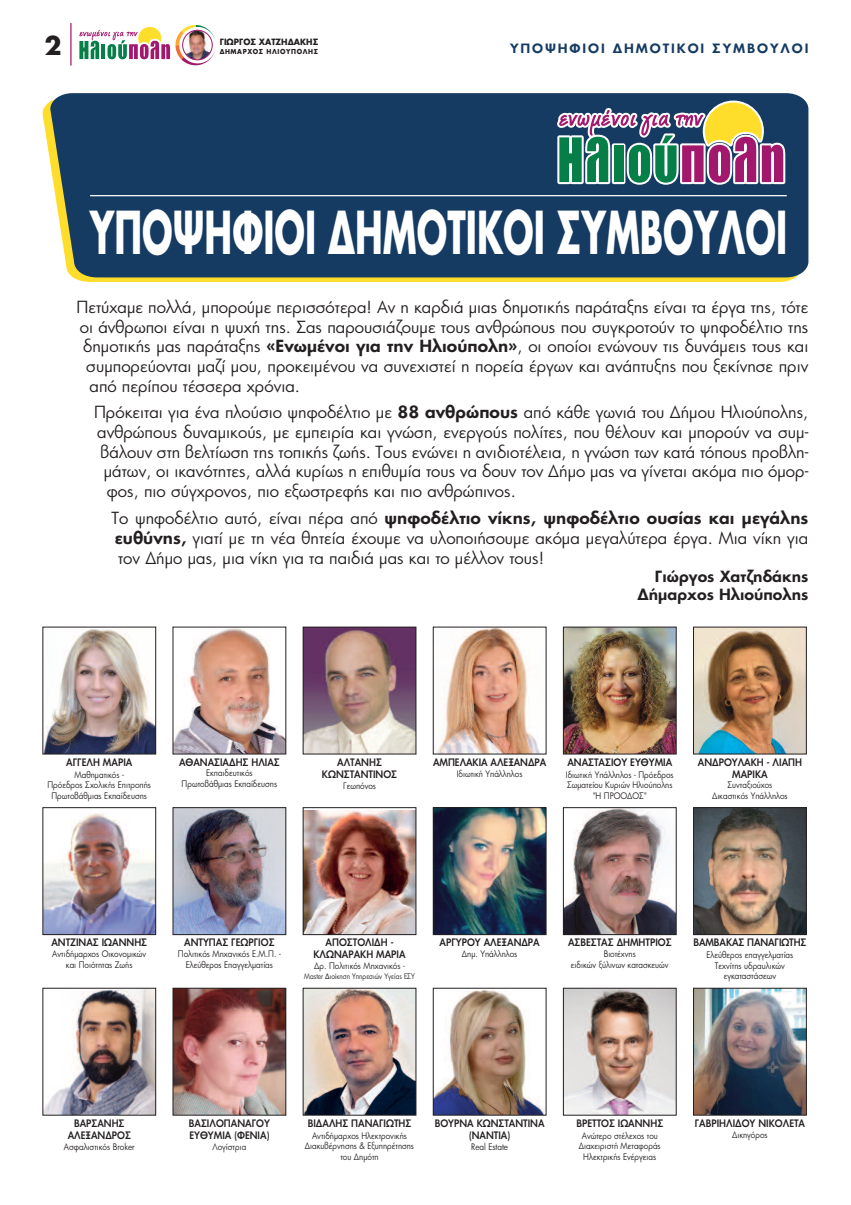
<style>
.page{position:relative;width:851px;height:1205px;background:#fff}
.page>*{position:absolute;margin:0;border:0;box-sizing:border-box;transform-origin:0 0}
.t1{font:700 57.5px "PF Futura Neu";color:#fff;scale:.6 1}
.t2{font:700 25px "PF Futura Neu";color:#231f20}
.t3{font:16.25px/20.1px "PF Futura Neu";color:#231f20;text-align:justify}
.t4{font:600 15px/18px "PF Futura Neu";color:#231f20;text-align:right}
.t5{font:600 12.5px "PF Futura Neu";letter-spacing:.15em;color:#153b62}
.t6{font:500 10px/12px "PF Futura Neu";color:#231f20;text-align:center;scale:.9 1}
.t7{font:8.75px/10.5px "PF Futura Neu";color:#231f20;text-align:center;scale:.9 1}
.t8{font:700 8.38px "PF Futura Neu";color:#231f20;scale:.95 1}
.t9{font:7.5px "PF Futura Neu";color:#231f20;scale:.85 1}
.t10{font:700 6.62px "PF Futura Neu";letter-spacing:.1em;color:#231f20;scale:.92 1}
.s1{font-weight:600}
.s2{font-family:"Lucida Grande"}
</style>
<div class="page">
<svg style="left:43px;top:101px;width:753px;height:181px"></svg>
<div style="left:50px;top:93px;width:758px;height:184px;background:#153b62"></div>
<hr style="left:70px;top:23px;width:1px;height:43px;background:#a3186e">
<img style="left:45px;top:629px;width:109px;height:123px">
<div style="left:43px;top:627px;width:113px;height:127px;border:1px solid #231f20"></div>
<img style="left:175px;top:629px;width:109px;height:123px">
<img style="left:305px;top:629px;width:109px;height:123px">
<div style="left:303px;top:627px;width:113px;height:127px;border:1px solid #231f20"></div>
<img style="left:435px;top:629px;width:105px;height:123px">
<img style="left:565px;top:629px;width:109px;height:123px">
<div style="left:563px;top:627px;width:113px;height:127px;border:1px solid #231f20"></div>
<img style="left:695px;top:629px;width:109px;height:123px">
<img style="left:45px;top:813px;width:109px;height:120px">
<div style="left:43px;top:807px;width:113px;height:128px;border:1px solid #231f20"></div>
<img style="left:175px;top:809px;width:109px;height:124px">
<div style="left:173px;top:807px;width:113px;height:128px;border:1px solid #231f20"></div>
<img style="left:305px;top:810px;width:109px;height:123px">
<div style="left:303px;top:807px;width:113px;height:128px;border:1px solid #231f20"></div>
<img style="left:435px;top:809px;width:109px;height:124px">
<div style="left:433px;top:807px;width:113px;height:128px;border:1px solid #231f20"></div>
<img style="left:565px;top:809px;width:109px;height:124px">
<div style="left:563px;top:807px;width:113px;height:128px;border:1px solid #231f20"></div>
<img style="left:695px;top:809px;width:109px;height:124px">
<div style="left:693px;top:807px;width:113px;height:128px;border:1px solid #231f20"></div>
<img style="left:45px;top:990px;width:109px;height:123px">
<div style="left:43px;top:988px;width:113px;height:127px;border:1px solid #231f20"></div>
<img style="left:175px;top:990px;width:109px;height:123px">
<div style="left:173px;top:988px;width:113px;height:127px;border:1px solid #231f20"></div>
<img style="left:305px;top:990px;width:109px;height:123px">
<div style="left:303px;top:988px;width:113px;height:127px;border:1px solid #231f20"></div>
<img style="left:435px;top:990px;width:109px;height:123px">
<div style="left:433px;top:988px;width:113px;height:127px;border:1px solid #231f20"></div>
<img style="left:565px;top:990px;width:109px;height:123px">
<div style="left:563px;top:988px;width:113px;height:127px;border:1px solid #231f20"></div>
<img style="left:695px;top:990px;width:109px;height:123px">
<div style="left:693px;top:988px;width:113px;height:127px;border:1px solid #231f20"></div>
<svg style="left:557px;top:101px;width:228px;height:84px"></svg>
<hr style="left:90px;top:195px;width:696px;height:1px;background:#fff">
<svg style="left:79px;top:25px;width:137px;height:40px"></svg>
<img style="left:183px;top:30px;width:29px;height:30px;border-radius:50%">
<div style="left:182px;top:30px;width:30px;height:30px;border:1px solid #a2186d;border-radius:50%"></div>
<h2 class="t2" style="left:45px;top:29px;width:19px">2</h2>
<p class="t8" style="left:220px;top:36px;width:105px">ΓΙΩΡΓΟΣ ΧΑΤΖΗ∆ΑΚΗΣ</p>
<p class="t10" style="left:220px;top:47px;width:108px">∆ΗΜΑΡΧΟΣ ΗΛΙΟΥΠΟΛΗΣ</p>
<p class="t5" style="left:510px;top:40px;width:300px">ΥΠΟΨΗΦΙΟΙ ΔΗΜΟΤΙΚΟΙ ΣΥΜΒΟΥΛΟΙ</p>
<h1 class="t1" style="left:90px;top:193px;width:1163px">υποψηφιοι δημοτικοι ςυμβουλοι</h1>
<p class="t3" style="left:76px;top:297px;width:733px">Πετύχαμε πολλά, μπορούμε περισσότερα! Αν η καρδιά μιας δημοτικής παράταξης είναι τα έργα της, τότε</p>
<p class="t3" style="left:80px;top:316px;width:730px">οι άνθρωποι είναι η ψυχή της. Σας παρουσιάζουμε τους ανθρώπους που συγκροτούν το ψηφοδέλτιο της</p>
<p class="t3" style="left:83px;top:336px;width:726px">δημοτικής μας παράταξης <span class="s1">«Ενωμένοι για την Ηλιούπολη»</span>, οι οποίοι ενώνουν τις δυνάμεις τους και</p>
<p class="t3" style="left:86px;top:356px;width:723px">συμπορεύονται μαζί μου, προκειμένου να συνεχιστεί η πορεία έργων και ανάπτυξης που ξεκίνησε πριν</p>
<p class="t3" style="left:89px;top:375px;width:212px">από περίπου τέσσερα χρόνια.</p>
<p class="t3" style="left:94px;top:402px;width:715px">Πρόκειται για ένα πλούσιο ψηφοδέλτιο με <span class="s1">88 ανθρώπους</span> από κάθε γωνιά του Δήμου Ηλιούπολης,</p>
<p class="t3" style="left:97px;top:422px;width:712px">ανθρώπους δυναμικούς, με εμπειρία και γνώση, ενεργούς πολίτες, που θέλουν και μπορούν να συμ-</p>
<p class="t3" style="left:100px;top:442px;width:709px">βάλουν στη βελτίωση της τοπικής ζωής. Τους ενώνει η ανιδιοτέλεια, η γνώση των κατά τόπους προβλη-</p>
<p class="t3" style="left:104px;top:461px;width:706px">μάτων, οι ικανότητες, αλλά κυρίως η επιθυμία τους να δουν τον Δήμο μας να γίνεται ακόμα πιο όμορ-</p>
<p class="t3" style="left:107px;top:481px;width:410px">φος, πιο σύγχρονος, πιο εξωστρεφής και πιο ανθρώπινος.</p>
<p class="t3" style="left:111px;top:507px;width:698px">Το ψηφοδέλτιο αυτό, είναι πέρα από <span class="s1">ψηφοδέλτιο νίκης, ψηφοδέλτιο ουσίας και μεγάλης ευθύνης,</span> γιατί με τη νέα θητεία έχουμε να υλοποιήσουμε ακόμα μεγαλύτερα έργα. Μια νίκη για τον Δήμο μας, μια νίκη για τα παιδιά μας και το μέλλον τους!</p>
<p class="t4" style="left:637px;top:567px;width:172px">Γιώργος Χατζηδάκης<br>Δήμαρχος Ηλιούπολης</p>
<p class="t6" style="left:66px;top:756px;width:75px">ΑΓΓΕΛΗ ΜΑΡΙΑ</p>
<p class="t6" style="left:179px;top:756px;width:113px">ΑΘΑΝΑΣΙΑΔΗΣ ΗΛΙΑΣ</p>
<p class="t6" style="left:322px;top:756px;width:85px">ΑΛΤΑΝΗΣ<br>ΚΩΝΣΤΑΝΤΙΝΟΣ</p>
<p class="t6" style="left:433px;top:756px;width:127px">ΑΜΠΕΛΑΚΙΑ ΑΛΕΞΑΝΔΡΑ</p>
<p class="t6" style="left:567px;top:756px;width:118px">ΑΝΑΣΤΑΣΙΟΥ ΕΥΘΥΜΙΑ</p>
<p class="t6" style="left:697px;top:756px;width:117px">ΑΝΔΡΟΥΛΑΚΗ - ΛΙΑΠΗ<br>ΜΑΡΙΚΑ</p>
<p class="t7" style="left:47px;top:769px;width:117px">Μαθηματικός -<br>Πρόεδρος Σχολικής Επιτροπής<br>Πρωτοβάθμιας Εκπαίδευσης</p>
<p class="t7" style="left:182px;top:768px;width:108px">Εκπαιδευτικός<br>Πρωτοβάθμιας Εκπαίδευσης</p>
<p class="t7" style="left:456px;top:768px;width:75px">Ιδιωτική Υπάλληλος</p>
<p class="t7" style="left:565px;top:769px;width:121px">Ιδιωτική Υπάλληλος - Πρόεδρος<br>Σωματείου Κυριών Ηλιούπολης "Η ΠΡΟΟΔΟΣ"</p>
<p class="t7" style="left:712px;top:779px;width:86px">Συνταξιούχος<br>Δικαστικός Υπάλληλος</p>
<p class="t7" style="left:343px;top:780px;width:38px">Γεωπόνος</p>
<p class="t6" style="left:51px;top:936px;width:108px">ΑΝΤΖΙΝΑΣ ΙΩΑΝΝΗΣ</p>
<p class="t6" style="left:184px;top:936px;width:102px">ΑΝΤΥΠΑΣ ΓΕΩΡΓΙΟΣ</p>
<p class="t6" style="left:313px;top:936px;width:104px">ΑΠΟΣΤΟΛΙΔΗ -<br>ΚΛΩΝΑΡΑΚΗ ΜΑΡΙΑ</p>
<p class="t6" style="left:439px;top:936px;width:113px">ΑΡΓΥΡΟΥ ΑΛΕΞΑΝΔΡΑ</p>
<p class="t6" style="left:568px;top:936px;width:117px">ΑΣΒΕΣΤΑΣ ΔΗΜΗΤΡΙΟΣ</p>
<p class="t6" style="left:693px;top:936px;width:127px">ΒΑΜΒΑΚΑΣ ΠΑΝΑΓΙΩΤΗΣ</p>
<p class="t7" style="left:52px;top:949px;width:106px">Αντιδήμαρχος Οικονομικών και Ποιότητας Ζωής</p>
<p class="t7" style="left:178px;top:948px;width:116px">Πολιτικός Μηχανικός Ε.Μ.Π. -<br>Ελεύθερος Επαγγελματίας</p>
<p class="t7" style="left:314px;top:960px;width:102px">Δρ. Πολιτικός Μηχανικός -</p>
<p class="t9" style="left:304px;top:971px;width:132px">Master <span class="s2">∆</span>ιοίκηση Υπηρεσιών Υγείας ΕΣΥ</p>
<p class="t7" style="left:462px;top:949px;width:63px">Δημ. Υπάλληλος</p>
<p class="t7" style="left:571px;top:948px;width:110px">Βιοτέχνης<br>ειδικών ξύλινων κατασκευών</p>
<p class="t7" style="left:706px;top:949px;width:98px">Ελεύθερος επαγγελματίας<br>Τεχνίτης υδραυλικών εγκαταστάσεων</p>
<p class="t6" style="left:68px;top:1117px;width:72px">ΒΑΡΣΑΝΗΣ<br>ΑΛΕΞΑΝΔΡΟΣ</p>
<p class="t6" style="left:189px;top:1117px;width:91px;text-align:left">ΒΑΣΙΛΟΠΑΝΑΓΟΥ<br>ΕΥΘΥΜΙΑ (ΦΕΝΙΑ)</p>
<p class="t6" style="left:308px;top:1117px;width:117px">ΒΙΔΑΛΗΣ ΠΑΝΑΓΙΩΤΗΣ</p>
<p class="t6" style="left:434px;top:1117px;width:124px">ΒΟΥΡΝΑ ΚΩΝΣΤΑΝΤΙΝΑ (ΝΑΝΤΙΑ)</p>
<p class="t6" style="left:576px;top:1117px;width:98px">ΒΡΕΤΤΟΣ ΙΩΑΝΝΗΣ</p>
<p class="t6" style="left:694px;top:1117px;width:124px">ΓΑΒΡΙΗΛΙΔΟΥ ΝΙΚΟΛΕΤΑ</p>
<p class="t7" style="left:64px;top:1141px;width:80px">Ασφαλιστικός Broker</p>
<p class="t7" style="left:212px;top:1141px;width:39px">Λογίστρια</p>
<p class="t7" style="left:305px;top:1130px;width:123px">Αντιδήμαρχος Ηλεκτρονικής<br>Διακυβέρνησης &amp; Εξυπηρέτησης του Δημότη</p>
<p class="t7" style="left:471px;top:1141px;width:43px">Real Estate</p>
<p class="t7" style="left:578px;top:1130px;width:93px">Ανώτερο στέλεχος του<br>Διαχειριστή Μεταφοράς<br>Ηλεκτρικής Ενέργειας</p>
<p class="t7" style="left:732px;top:1129px;width:41px">Δικηγόρος</p>
</div>
